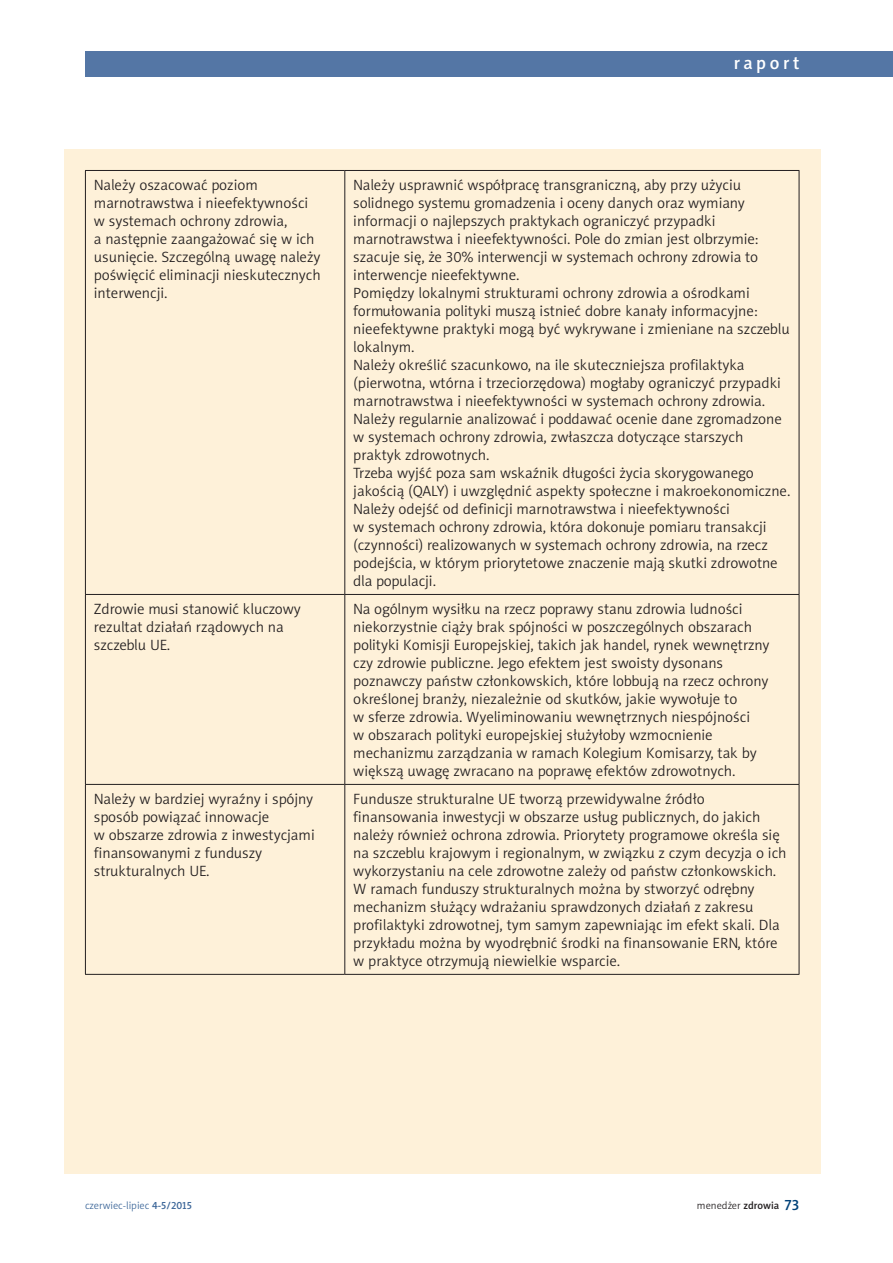
<style>
.page{position:relative;width:893px;height:1263px;background:#fff}
.page>*{position:absolute;margin:0;border:0;box-sizing:border-box;transform-origin:0 0}
.t1{font:18px "Naomi Sans EFN Medium";letter-spacing:.2em;color:#fff}
.t2{font:15px/18px "Naomi Sans EFN Light";color:#231f20}
.t3{font:10.5px "Naomi Sans EFN Light";color:#3d6799}
.t4{font:10.5px "Naomi Sans EFN Light";color:#231f20}
.s1{font-family:"Naomi Sans EFN Medium"}
.s2{font-family:"Naomi Sans EFN Medium";font-size:15px;color:#004279}
</style>
<div class="page">
<div style="left:64px;top:149px;width:757px;height:1025px;background:#fef1d9"></div>
<hr style="left:85px;top:170px;width:260px;height:1px;background:#231f20">
<hr style="left:85px;top:171px;width:1px;height:423px;background:#231f20">
<hr style="left:345px;top:170px;width:454px;height:1px;background:#231f20">
<hr style="left:344px;top:171px;width:1px;height:423px;background:#231f20">
<hr style="left:799px;top:171px;width:1px;height:423px;background:#231f20">
<hr style="left:85px;top:594px;width:260px;height:1px;background:#231f20">
<hr style="left:85px;top:595px;width:1px;height:189px;background:#231f20">
<hr style="left:345px;top:594px;width:454px;height:1px;background:#231f20">
<hr style="left:344px;top:595px;width:1px;height:189px;background:#231f20">
<hr style="left:799px;top:595px;width:1px;height:189px;background:#231f20">
<hr style="left:85px;top:784px;width:260px;height:1px;background:#231f20">
<hr style="left:85px;top:785px;width:1px;height:189px;background:#231f20">
<hr style="left:345px;top:784px;width:454px;height:1px;background:#231f20">
<hr style="left:344px;top:785px;width:1px;height:189px;background:#231f20">
<hr style="left:799px;top:785px;width:1px;height:189px;background:#231f20">
<hr style="left:85px;top:974px;width:260px;height:1px;background:#231f20">
<hr style="left:345px;top:974px;width:454px;height:1px;background:#231f20">
<div style="left:85px;top:51px;width:808px;height:26px;background:#5476a5"></div>
<p class="t1" style="left:734px;top:52px;width:67px">raport</p>
<p class="t2" style="left:94px;top:176px;width:228px">Należy oszacować poziom marnotrawstwa i nieefektywności w systemach ochrony zdrowia,<br>a następnie zaangażować się w ich usunięcie. Szczególną uwagę należy poświęcić eliminacji nieskutecznych interwencji.</p>
<p class="t2" style="left:353px;top:176px;width:439px">Należy usprawnić współpracę transgraniczną, aby przy użyciu solidnego systemu gromadzenia i oceny danych oraz wymiany informacji o najlepszych praktykach ograniczyć przypadki marnotrawstwa i nieefektywności. Pole do zmian jest olbrzymie: szacuje się, że 30% interwencji w systemach ochrony zdrowia to interwencje nieefektywne.<br>Pomiędzy lokalnymi strukturami ochrony zdrowia a ośrodkami formułowania polityki muszą istnieć dobre kanały informacyjne: nieefektywne praktyki mogą być wykrywane i zmieniane na szczeblu lokalnym.<br>Należy określić szacunkowo, na ile skuteczniejsza profilaktyka (pierwotna, wtórna i trzeciorzędowa) mogłaby ograniczyć przypadki marnotrawstwa i nieefektywności w systemach ochrony zdrowia.<br>Należy regularnie analizować i poddawać ocenie dane zgromadzone w systemach ochrony zdrowia, zwłaszcza dotyczące starszych praktyk zdrowotnych.<br>Trzeba wyjść poza sam wskaźnik długości życia skorygowanego jakością (QALY) i uwzględnić aspekty społeczne i makroekonomiczne.<br>Należy odejść od definicji marnotrawstwa i nieefektywności<br>w systemach ochrony zdrowia, która dokonuje pomiaru transakcji (czynności) realizowanych w systemach ochrony zdrowia, na rzecz podejścia, w którym priorytetowe znaczenie mają skutki zdrowotne dla populacji.</p>
<p class="t2" style="left:94px;top:600px;width:208px">Zdrowie musi stanowić kluczowy rezultat działań rządowych na szczeblu UE.</p>
<p class="t2" style="left:353px;top:600px;width:418px">Na ogólnym wysiłku na rzecz poprawy stanu zdrowia ludności niekorzystnie ciąży brak spójności w poszczególnych obszarach polityki Komisji Europejskiej, takich jak handel, rynek wewnętrzny czy zdrowie publiczne. Jego efektem jest swoisty dysonans poznawczy państw członkowskich, które lobbują na rzecz ochrony określonej branży, niezależnie od skutków, jakie wywołuje to<br>w sferze zdrowia. Wyeliminowaniu wewnętrznych niespójności<br>w obszarach polityki europejskiej służyłoby wzmocnienie mechanizmu zarządzania w ramach Kolegium Komisarzy, tak by większą uwagę zwracano na poprawę efektów zdrowotnych.</p>
<p class="t2" style="left:94px;top:790px;width:222px">Należy w bardziej wyraźny i spójny sposób powiązać innowacje<br>w obszarze zdrowia z inwestycjami finansowanymi z funduszy strukturalnych UE.</p>
<p class="t2" style="left:353px;top:790px;width:435px">Fundusze strukturalne UE tworzą przewidywalne źródło finansowania inwestycji w obszarze usług publicznych, do jakich należy również ochrona zdrowia. Priorytety programowe określa się na szczeblu krajowym i regionalnym, w związku z czym decyzja o ich wykorzystaniu na cele zdrowotne zależy od państw członkowskich.<br>W ramach funduszy strukturalnych można by stworzyć odrębny mechanizm służący wdrażaniu sprawdzonych działań z zakresu profilaktyki zdrowotnej, tym samym zapewniając im efekt skali. Dla przykładu można by wyodrębnić środki na finansowanie ERN, które w praktyce otrzymują niewielkie wsparcie.</p>
<p class="t3" style="left:85px;top:1199px;width:108px">czerwiec-lipiec <span class="s1">4-5/2015</span></p>
<p class="t4" style="left:697px;top:1199px;width:104px">menedżer <span class="s1">zdrowia</span> <span class="s2">73</span></p>
</div>
